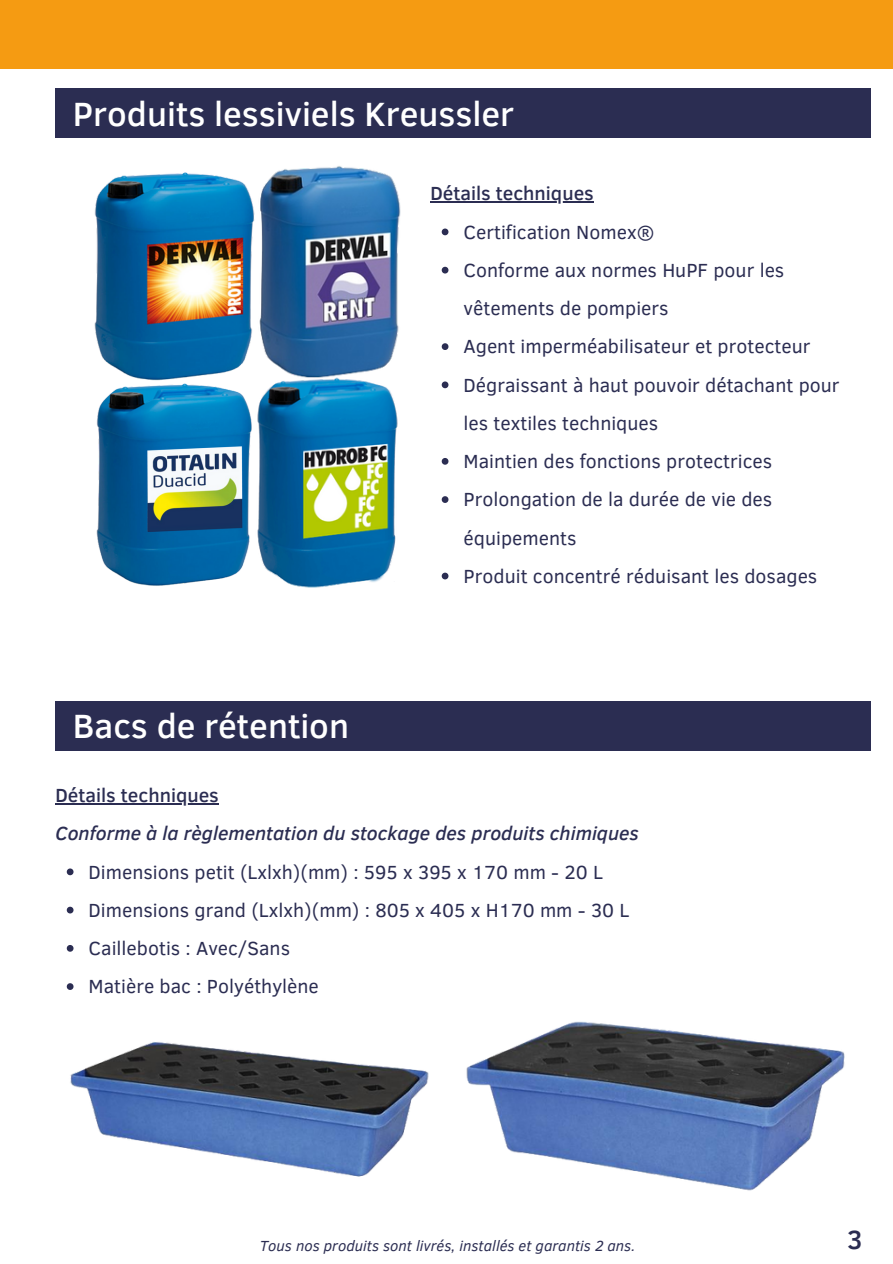
<style>
.page{position:relative;width:893px;height:1264px;background:#fff}
.page>*{position:absolute;margin:0;border:0;box-sizing:border-box;transform-origin:0 0}
.t1{font:500 34.5px "Clear Sans";color:#fff}
.t2{font:500 27px "Clear Sans";color:#2b2d52}
.t3{font:19.5px/38.2px "Clear Sans";color:#2b2d52}
.t4{font:italic 500 19.5px "Clear Sans";color:#2b2d52}
.t5{font:500 19.5px "Clear Sans";color:#2b2d52}
.t6{font:italic 15px "Clear Sans";color:#2b2d52}
</style>
<div class="page">
<img style="left:96px;top:383px;width:156px;height:203px">
<img style="left:259px;top:166px;width:142px;height:210px">
<img style="left:94px;top:172px;width:161px;height:209px">
<img style="left:253px;top:376px;width:145px;height:212px">
<div style="left:55px;top:89px;width:815px;height:49px;background:#2b2d52"></div>
<div style="left:0;top:0;width:892px;height:68px;background:#f59b12"></div>
<div style="left:55px;top:701px;width:815px;height:50px;background:#2b2d52"></div>
<img style="left:70px;top:1042px;width:359px;height:135px">
<img style="left:466px;top:1021px;width:379px;height:170px">
<svg style="left:441px;top:228px;width:7px;height:7px"></svg>
<svg style="left:441px;top:267px;width:7px;height:6px"></svg>
<svg style="left:441px;top:343px;width:7px;height:7px"></svg>
<svg style="left:441px;top:381px;width:7px;height:7px"></svg>
<svg style="left:441px;top:458px;width:7px;height:6px"></svg>
<svg style="left:441px;top:496px;width:7px;height:7px"></svg>
<svg style="left:441px;top:572px;width:7px;height:7px"></svg>
<hr style="left:430px;top:201px;width:163px;height:2px;background:#2b2d52">
<svg style="left:67px;top:868px;width:6px;height:7px"></svg>
<svg style="left:67px;top:906px;width:6px;height:7px"></svg>
<svg style="left:67px;top:945px;width:6px;height:6px"></svg>
<svg style="left:67px;top:983px;width:6px;height:6px"></svg>
<hr style="left:55px;top:803px;width:164px;height:1px;background:#2b2d52">
<h1 class="t1" style="left:73px;top:88px;width:442px">Produits lessiviels Kreussler</h1>
<p class="t5" style="left:430px;top:179px;width:165px">Détails techniques</p>
<h1 class="t1" style="left:73px;top:701px;width:277px">Bacs de rétention</h1>
<p class="t3" style="left:463px;top:212px;width:377px">Certification Nomex®<br>Conforme aux normes HuPF pour les vêtements de pompiers<br>Agent imperméabilisateur et protecteur<br>Dégraissant à haut pouvoir détachant pour les textiles techniques<br>Maintien des fonctions protectrices<br>Prolongation de la durée de vie des équipements<br>Produit concentré réduisant les dosages</p>
<p class="t5" style="left:55px;top:781px;width:165px">Détails techniques</p>
<p class="t4" style="left:55px;top:819px;width:585px">Conforme à la règlementation du stockage des produits chimiques</p>
<p class="t3" style="left:89px;top:851px;width:542px">Dimensions petit (Lxlxh)(mm) : 595 x 395 x 170 mm - 20 L Dimensions grand (Lxlxh)(mm) : 805 x 405 x H170 mm - 30 L Caillebotis : Avec/Sans<br>Matière bac : Polyéthylène</p>
<p class="t6" style="left:260px;top:1234px;width:377px">Tous nos produits sont livrés, installés et garantis 2 ans.</p>
<h2 class="t2" style="left:846px;top:1219px;width:17px">3</h2>
</div>
